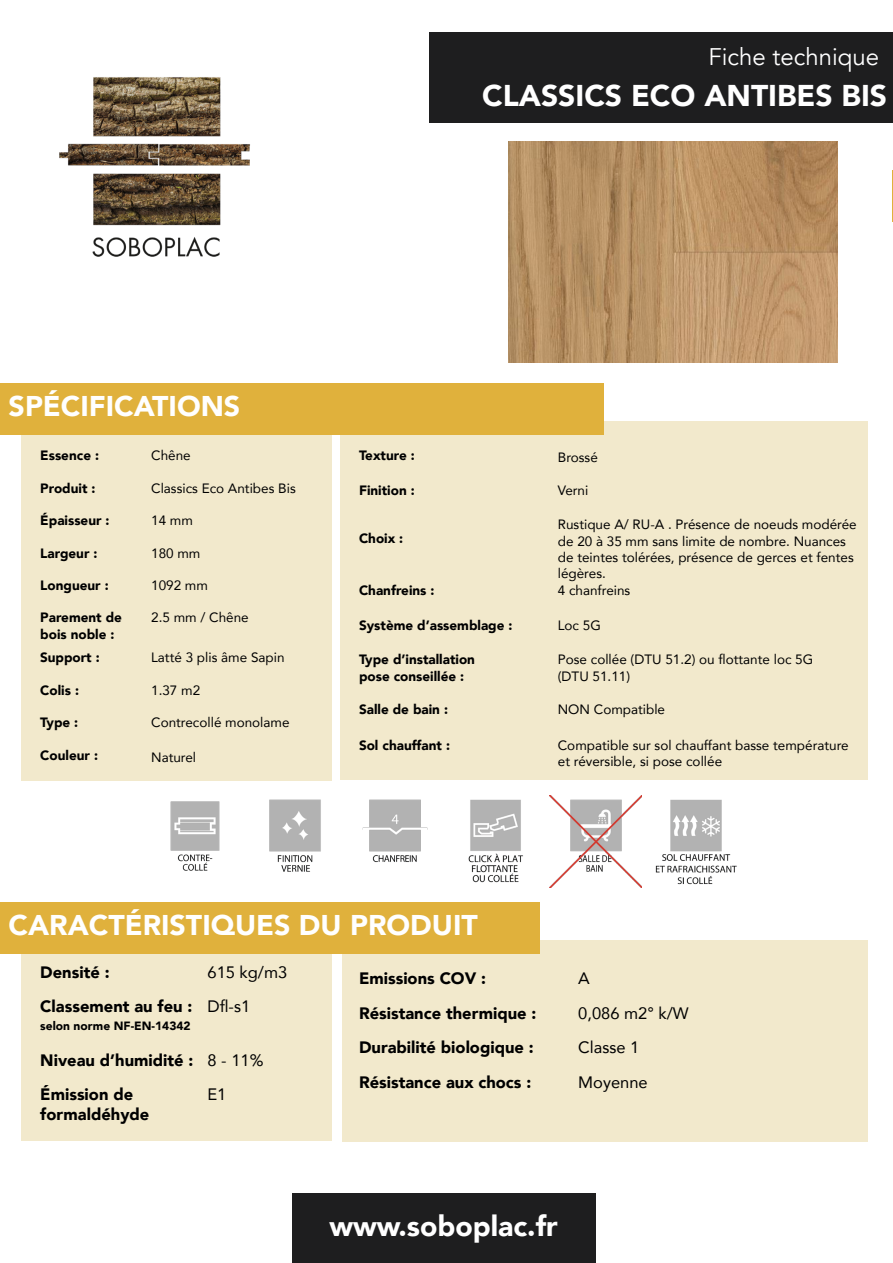
<style>
.page{position:relative;width:893px;height:1263px;background:#fff}
.page>*{position:absolute;margin:0;border:0;box-sizing:border-box;transform-origin:0 0}
.t1{font:900 36px "Avenir";color:#fff}
.t2{font:900 30px "Avenir";color:#fff}
.t3{font:900 28.5px "Avenir";color:#fff}
.t4{font:24px "Avenir";color:#fff}
.t5{font:900 16.5px "Avenir";color:#000}
.t6{font:16.5px "Avenir";color:#000}
.t7{font:13.5px/16.2px "Avenir";color:#000}
.t8{font:900 13.5px/16.2px "Avenir";color:#000}
.t9{font:900 12px "Avenir";color:#000}
</style>
<div class="page">
<div style="left:21px;top:954px;width:311px;height:187px;background:#f2e9cc"></div>
<div style="left:342px;top:940px;width:526px;height:201px;background:#f2e9cc"></div>
<div style="left:340px;top:421px;width:528px;height:359px;background:#f2e9cc"></div>
<div style="left:21px;top:431px;width:311px;height:349px;background:#f2e9cc"></div>
<div style="left:430px;top:32px;width:463px;height:91px;background:#1e1e1f"></div>
<img style="left:508px;top:142px;width:330px;height:220px">
<img style="left:59px;top:77px;width:191px;height:180px">
<div style="left:0;top:383px;width:604px;height:52px;background:#e0b13c"></div>
<div style="left:0;top:902px;width:539px;height:52px;background:#e0b13c"></div>
<div style="left:292px;top:1193px;width:303px;height:70px;background:#1e1e1f"></div>
<img style="left:269px;top:799px;width:52px;height:73px">
<img style="left:362px;top:799px;width:66px;height:64px">
<img style="left:468px;top:799px;width:55px;height:84px">
<img style="left:550px;top:796px;width:92px;height:91px">
<img style="left:170px;top:801px;width:50px;height:70px">
<img style="left:655px;top:799px;width:82px;height:86px">
<hr style="left:892px;top:170px;width:1px;height:52px;background:#e0b13c">
<p class="t4" style="left:708px;top:43px;width:172px">Fiche technique</p>
<p class="t2" style="left:482px;top:70px;width:406px">CLASSICS ECO ANTIBES BIS</p>
<h1 class="t1" style="left:558px;top:60px;width:299px">O’TANTIK Atelier</h1>
<p class="t3" style="left:9px;top:382px;width:233px">SPÉCIFICATIONS</p>
<p class="t8" style="left:40px;top:447px;width:60px">Essence :</p>
<p class="t8" style="left:40px;top:480px;width:57px">Produit :</p>
<p class="t8" style="left:40px;top:512px;width:71px">Épaisseur :</p>
<p class="t8" style="left:40px;top:544px;width:59px">Largeur :</p>
<p class="t8" style="left:40px;top:577px;width:70px">Longueur :</p>
<p class="t7" style="left:151px;top:447px;width:41px">Chêne</p>
<p class="t7" style="left:151px;top:480px;width:146px">Classics Eco Antibes Bis</p>
<p class="t7" style="left:151px;top:512px;width:43px">14 mm</p>
<p class="t7" style="left:151px;top:544px;width:51px">180 mm</p>
<p class="t7" style="left:151px;top:577px;width:58px">1092 mm</p>
<p class="t8" style="left:40px;top:609px;width:83px">Parement de bois noble :</p>
<p class="t7" style="left:151px;top:609px;width:99px">2.5 mm / Chêne</p>
<p class="t8" style="left:40px;top:649px;width:61px">Support :</p>
<p class="t7" style="left:151px;top:649px;width:135px">Latté 3 plis âme Sapin</p>
<p class="t8" style="left:40px;top:682px;width:40px">Colis :</p>
<p class="t8" style="left:40px;top:714px;width:40px">Type :</p>
<p class="t8" style="left:40px;top:746px;width:59px">Couleur :</p>
<p class="t7" style="left:151px;top:682px;width:51px">1.37 m2</p>
<p class="t7" style="left:151px;top:714px;width:140px">Contrecollé monolame</p>
<p class="t7" style="left:151px;top:749px;width:47px">Naturel</p>
<p class="t8" style="left:359px;top:447px;width:57px">Texture :</p>
<p class="t8" style="left:359px;top:482px;width:57px">Finition :</p>
<p class="t8" style="left:359px;top:530px;width:46px">Choix :</p>
<p class="t8" style="left:359px;top:582px;width:77px">Chanfreins :</p>
<p class="t8" style="left:359px;top:617px;width:155px">Système d’assemblage :</p>
<p class="t8" style="left:359px;top:651px;width:118px">Type d’installation</p>
<p class="t8" style="left:359px;top:667px;width:107px">pose conseillée :</p>
<p class="t8" style="left:359px;top:701px;width:91px">Salle de bain :</p>
<p class="t8" style="left:359px;top:736px;width:92px">Sol chauffant :</p>
<p class="t7" style="left:558px;top:449px;width:42px">Brossé</p>
<p class="t7" style="left:558px;top:482px;width:32px">Verni</p>
<p class="t7" style="left:558px;top:516px;width:300px">Rustique A/ RU-A . Présence de noeuds modérée de 20 à 35 mm sans limite de nombre. Nuances de teintes tolérées, présence de gerces et fentes légères.</p>
<p class="t7" style="left:558px;top:582px;width:74px">4 chanfreins</p>
<p class="t7" style="left:558px;top:617px;width:45px">Loc 5G</p>
<p class="t7" style="left:558px;top:651px;width:257px">Pose collée (DTU 51.2) ou flottante loc 5G</p>
<p class="t7" style="left:558px;top:667px;width:74px">(DTU 51.11)</p>
<p class="t7" style="left:558px;top:701px;width:109px">NON Compatible</p>
<p class="t7" style="left:558px;top:736px;width:292px">Compatible sur sol chauffant basse température et réversible, si pose collée</p>
<p class="t3" style="left:9px;top:901px;width:471px">CARACTÉRISTIQUES DU PRODUIT</p>
<p class="t5" style="left:40px;top:958px;width:71px">Densité :</p>
<p class="t5" style="left:40px;top:992px;width:154px">Classement au feu :</p>
<p class="t9" style="left:40px;top:1016px;width:152px">selon norme NF-EN-14342</p>
<p class="t5" style="left:40px;top:1046px;width:155px">Niveau d’humidité :</p>
<p class="t5" style="left:40px;top:1080px;width:94px">Émission de</p>
<p class="t5" style="left:40px;top:1100px;width:111px">formaldéhyde</p>
<p class="t6" style="left:208px;top:959px;width:81px">615 kg/m3</p>
<p class="t6" style="left:208px;top:993px;width:44px">Dfl-s1</p>
<p class="t6" style="left:208px;top:1047px;width:57px">8 - 11%</p>
<p class="t6" style="left:208px;top:1081px;width:20px">E1</p>
<p class="t5" style="left:359px;top:964px;width:129px">Emissions COV :</p>
<p class="t5" style="left:359px;top:999px;width:179px">Résistance thermique :</p>
<p class="t5" style="left:359px;top:1033px;width:176px">Durabilité biologique :</p>
<p class="t5" style="left:359px;top:1068px;width:174px">Résistance aux chocs :</p>
<p class="t6" style="left:578px;top:965px;width:13px">A</p>
<p class="t6" style="left:578px;top:999px;width:112px">0,086 m2° k/W</p>
<p class="t6" style="left:578px;top:1034px;width:63px">Classe 1</p>
<p class="t6" style="left:578px;top:1069px;width:71px">Moyenne</p>
<p class="t3" style="left:329px;top:1201px;width:230px">www.soboplac.fr</p>
</div>
